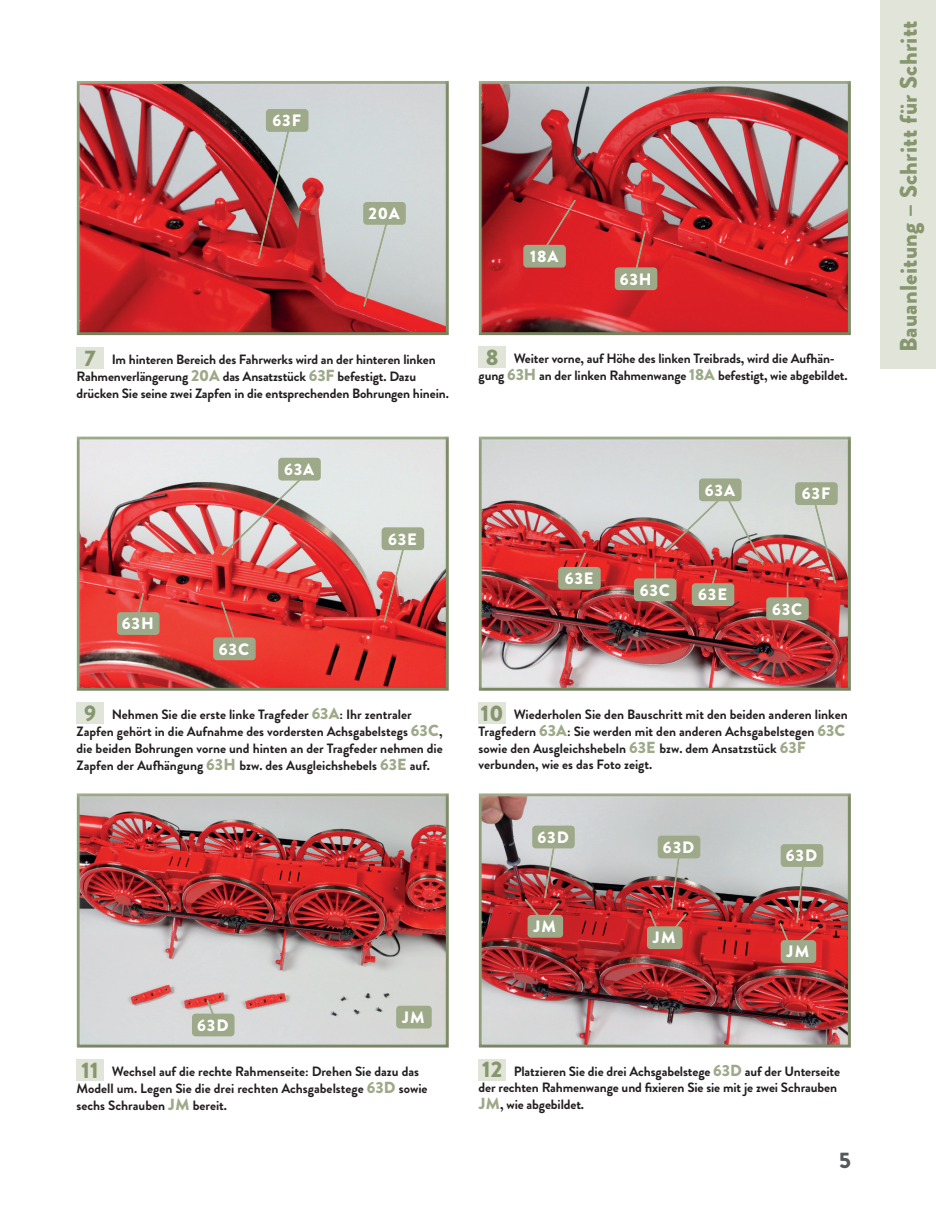
<style>
.page{position:relative;width:936px;height:1212px;background:#fff}
.page>*{position:absolute;margin:0;border:0;box-sizing:border-box;transform-origin:0 0}
.t1{font:900 24px "Brandon Grotesque";letter-spacing:.01em;color:#87966f}
.t2{font:900 22.5px "Brandon Grotesque";color:#57585a}
.t3{font:900 16.5px "Brandon Grotesque";letter-spacing:.055em;color:#fff}
.t4{font:700 13.5px/17px "Brandon Grotesque";letter-spacing:-.005em;color:#231f20}
.s1{font-weight:900;font-size:22.5px;color:#87966f}
.s2{font-weight:900;font-size:16.05px;color:#9da988}
</style>
<div class="page">
<div style="left:880px;top:0;width:55px;height:369px;background:#e1e5d9"></div>
<div style="left:478px;top:81px;width:375px;height:255px;background:#231f20;opacity:.15"></div>
<div style="left:76px;top:80px;width:375px;height:256px;background:#231f20;opacity:.15"></div>
<div style="left:77px;top:347px;width:27px;height:21px;background:#e1e5d9"></div>
<div style="left:478px;top:346px;width:27px;height:22px;background:#e1e5d9"></div>
<svg style="left:361px;top:207px;width:31px;height:101px;background:#c8bfbe"></svg>
<div style="left:364px;top:203px;width:41px;height:21px;background:#9da988;border-radius:3px"></div>
<div style="left:363px;top:202px;width:43px;height:23px;border:2px solid #9da988;border-radius:3px"></div>
<svg style="left:256px;top:128px;width:35px;height:134px;background:#a75153"></svg>
<div style="left:266px;top:110px;width:42px;height:21px;background:#9da988;border-radius:3px"></div>
<div style="left:266px;top:109px;width:42px;height:23px;border:2px solid #9da988;border-radius:3px"></div>
<svg style="left:541px;top:199px;width:37px;height:54px;background:#d52a2d"></svg>
<div style="left:524px;top:246px;width:41px;height:21px;background:#9da988;border-radius:3px"></div>
<div style="left:523px;top:245px;width:43px;height:23px;border:2px solid #9da988;border-radius:3px"></div>
<div style="left:478px;top:436px;width:375px;height:255px;background:#231f20;opacity:.15"></div>
<div style="left:76px;top:436px;width:375px;height:255px;background:#231f20;opacity:.15"></div>
<div style="left:77px;top:702px;width:27px;height:22px;background:#e1e5d9"></div>
<div style="left:478px;top:702px;width:27px;height:21px;background:#e1e5d9"></div>
<img style="left:219px;top:469px;width:91px;height:88px">
<div style="left:279px;top:458px;width:41px;height:22px;background:#9da988;border-radius:3px"></div>
<div style="left:278px;top:458px;width:43px;height:22px;border:2px solid #9da988;border-radius:3px"></div>
<div style="left:478px;top:793px;width:375px;height:255px;background:#231f20;opacity:.15"></div>
<div style="left:76px;top:792px;width:375px;height:256px;background:#231f20;opacity:.15"></div>
<div style="left:77px;top:1059px;width:27px;height:22px;background:#e1e5d9"></div>
<div style="left:478px;top:1059px;width:27px;height:21px;background:#e1e5d9"></div>
<div style="left:533px;top:826px;width:41px;height:22px;background:#9da988;border-radius:3px"></div>
<div style="left:532px;top:826px;width:42px;height:22px;border:2px solid #9da988;border-radius:3px"></div>
<svg style="left:204px;top:997px;width:12px;height:16px"></svg>
<div style="left:193px;top:1014px;width:41px;height:21px;background:#9da988;border-radius:3px"></div>
<div style="left:192px;top:1013px;width:42px;height:23px;border:2px solid #9da988;border-radius:3px"></div>
<svg style="left:631px;top:230px;width:17px;height:37px"></svg>
<div style="left:615px;top:268px;width:41px;height:21px;background:#9da988;border-radius:3px"></div>
<div style="left:614px;top:267px;width:43px;height:23px;border:2px solid #9da988;border-radius:3px"></div>
<svg style="left:134px;top:592px;width:12px;height:20px"></svg>
<div style="left:118px;top:613px;width:41px;height:21px;background:#9da988;border-radius:3px"></div>
<div style="left:117px;top:612px;width:42px;height:23px;border:2px solid #9da988;border-radius:3px"></div>
<svg style="left:382px;top:550px;width:27px;height:75px;background:#d5807d"></svg>
<div style="left:382px;top:528px;width:41px;height:21px;background:#9da988;border-radius:3px"></div>
<div style="left:381px;top:527px;width:43px;height:23px;border:2px solid #9da988;border-radius:3px"></div>
<svg style="left:572px;top:551px;width:16px;height:16px"></svg>
<div style="left:559px;top:568px;width:41px;height:21px;background:#9da988;border-radius:3px"></div>
<div style="left:558px;top:567px;width:42px;height:23px;border:2px solid #9da988;border-radius:3px"></div>
<div style="left:692px;top:584px;width:41px;height:21px;background:#9da988;border-radius:3px"></div>
<div style="left:691px;top:583px;width:43px;height:23px;border:2px solid #9da988;border-radius:3px"></div>
<div style="left:699px;top:479px;width:41px;height:21px;background:#9da988;border-radius:3px"></div>
<div style="left:699px;top:478px;width:42px;height:23px;border:2px solid #9da988;border-radius:3px"></div>
<svg style="left:812px;top:501px;width:26px;height:85px;background:#ce9692"></svg>
<div style="left:795px;top:483px;width:41px;height:21px;background:#9da988;border-radius:3px"></div>
<div style="left:795px;top:482px;width:42px;height:23px;border:2px solid #9da988;border-radius:3px"></div>
<svg style="left:662px;top:489px;width:103px;height:109px;background:#c88783"></svg>
<div style="left:658px;top:836px;width:41px;height:22px;background:#9da988;border-radius:3px"></div>
<div style="left:657px;top:836px;width:43px;height:22px;border:2px solid #9da988;border-radius:3px"></div>
<div style="left:781px;top:845px;width:41px;height:21px;background:#9da988;border-radius:3px"></div>
<div style="left:780px;top:844px;width:43px;height:23px;border:2px solid #9da988;border-radius:3px"></div>
<svg style="left:523px;top:844px;width:38px;height:81px;background:#b36564"></svg>
<svg style="left:647px;top:909px;width:15px;height:18px"></svg>
<svg style="left:668px;top:855px;width:20px;height:81px"></svg>
<svg style="left:778px;top:854px;width:42px;height:94px;background:#b36b66"></svg>
<div style="left:397px;top:1006px;width:34px;height:22px;background:#9da988;border-radius:3px"></div>
<div style="left:396px;top:1006px;width:35px;height:22px;border:2px solid #9da988;border-radius:3px"></div>
<div style="left:528px;top:916px;width:34px;height:21px;background:#9da988;border-radius:3px"></div>
<div style="left:527px;top:915px;width:36px;height:23px;border:2px solid #9da988;border-radius:3px"></div>
<div style="left:647px;top:927px;width:34px;height:21px;background:#9da988;border-radius:3px"></div>
<div style="left:647px;top:926px;width:35px;height:23px;border:2px solid #9da988;border-radius:3px"></div>
<div style="left:781px;top:941px;width:34px;height:21px;background:#9da988;border-radius:3px"></div>
<div style="left:780px;top:940px;width:36px;height:23px;border:2px solid #9da988;border-radius:3px"></div>
<svg style="left:218px;top:599px;width:23px;height:38px"></svg>
<div style="left:214px;top:638px;width:41px;height:21px;background:#9da988;border-radius:3px"></div>
<div style="left:213px;top:637px;width:43px;height:23px;border:2px solid #9da988;border-radius:3px"></div>
<hr style="left:654px;top:561px;width:3px;height:36px;background:#fff;opacity:.19">
<hr style="left:652px;top:561px;width:4px;height:36px;background:#231f20;opacity:.3">
<div style="left:634px;top:579px;width:41px;height:21px;background:#9da988;border-radius:3px"></div>
<div style="left:634px;top:578px;width:42px;height:23px;border:2px solid #9da988;border-radius:3px"></div>
<hr style="left:786px;top:580px;width:3px;height:36px;background:#fff;opacity:.19">
<hr style="left:784px;top:580px;width:4px;height:36px;background:#231f20;opacity:.3">
<div style="left:767px;top:598px;width:41px;height:21px;background:#9da988;border-radius:3px"></div>
<div style="left:766px;top:597px;width:42px;height:23px;border:2px solid #9da988;border-radius:3px"></div>
<p class="t3" style="left:272px;top:109px;width:30px">63F</p>
<p class="t3" style="left:368px;top:202px;width:33px">20A</p>
<p class="t3" style="left:530px;top:245px;width:30px">18A</p>
<p class="t3" style="left:619px;top:267px;width:33px">63H</p>
<p class="t4" style="left:77px;top:351px;width:374px;text-indent:8px"><span class="s1">7</span> Im hinteren Bereich des Fahrwerks wird an der hinteren linken<br>Rahmenverlängerung <span class="s2">20A</span> das Ansatzstück <span class="s2">63F</span> befestigt. Dazu drücken Sie seine zwei Zapfen in die entsprechenden Bohrungen hinein.</p>
<p class="t4" style="left:478px;top:350px;width:370px;text-align:center"><span class="s1">8</span> Weiter vorne, auf Höhe des linken Treibrads, wird die Aufhän&shy;gung <span class="s2">63H</span> an der linken Rahmenwange <span class="s2">18A</span> befestigt, wie abgebildet.</p>
<p class="t3" style="left:122px;top:612px;width:33px">63H</p>
<p class="t3" style="left:284px;top:457px;width:32px">63A</p>
<p class="t3" style="left:219px;top:637px;width:32px">63C</p>
<p class="t3" style="left:388px;top:527px;width:30px">63E</p>
<p class="t3" style="left:564px;top:567px;width:30px">63E</p>
<p class="t3" style="left:704px;top:478px;width:32px">63A</p>
<p class="t3" style="left:801px;top:482px;width:30px">63F</p>
<p class="t3" style="left:639px;top:578px;width:32px">63C</p>
<p class="t3" style="left:698px;top:583px;width:30px">63E</p>
<p class="t3" style="left:772px;top:597px;width:32px">63C</p>
<p class="t4" style="left:77px;top:706px;width:368px;text-indent:7px"><span class="s1">9</span> Nehmen Sie die erste linke Tragfeder <span class="s2">63A</span>: Ihr zentraler Zapfen gehört in die Aufnahme des vordersten Achsgabelstegs <span class="s2">63C</span>, die beiden Bohrungen vorne und hinten an der Tragfeder nehmen die Zapfen der Aufhängung <span class="s2">63H</span> bzw. des Ausgleichshebels <span class="s2">63E</span> auf.</p>
<p class="t4" style="left:478px;top:706px;width:370px"><span class="s1">10</span> Wiederholen Sie den Bauschritt mit den beiden anderen linken Tragfedern <span class="s2">63A</span>: Sie werden mit den anderen Achsgabelstegen <span class="s2">63C </span>sowie den Ausgleichshebeln <span class="s2">63E</span> bzw. dem Ansatzstück <span class="s2">63F </span>verbunden, wie es das Foto zeigt.</p>
<p class="t3" style="left:197px;top:1013px;width:33px">63D</p>
<p class="t3" style="left:402px;top:1005px;width:24px">JM</p>
<p class="t3" style="left:537px;top:825px;width:33px">63D</p>
<p class="t3" style="left:533px;top:915px;width:24px">JM</p>
<p class="t3" style="left:663px;top:835px;width:33px">63D</p>
<p class="t3" style="left:652px;top:926px;width:24px">JM</p>
<p class="t3" style="left:785px;top:844px;width:33px">63D</p>
<p class="t3" style="left:786px;top:940px;width:24px">JM</p>
<p class="t4" style="left:77px;top:1063px;width:352px;text-indent:5px"><span class="s1">11</span> Wechsel auf die rechte Rahmenseite: Drehen Sie dazu das<br>Modell um. Legen Sie die drei rechten Achsgabelstege <span class="s2">63D</span> sowie sechs Schrauben <span class="s2">JM</span> bereit.</p>
<p class="t4" style="left:478px;top:1062px;width:363px"><span class="s1">12</span> Platzieren Sie die drei Achsgabelstege <span class="s2">63D</span> auf der Unterseite der rechten Rahmenwange und fixieren Sie sie mit je zwei Schrauben<br><span class="s2">JM</span>, wie abgebildet.</p>
<h2 class="t2" style="left:839px;top:1144px;width:13px">5</h2>
<h1 class="t1" style="left:891px;top:352px;width:333px;rotate:-90deg">Bauanleitung – Schritt für Schritt</h1>
</div>
